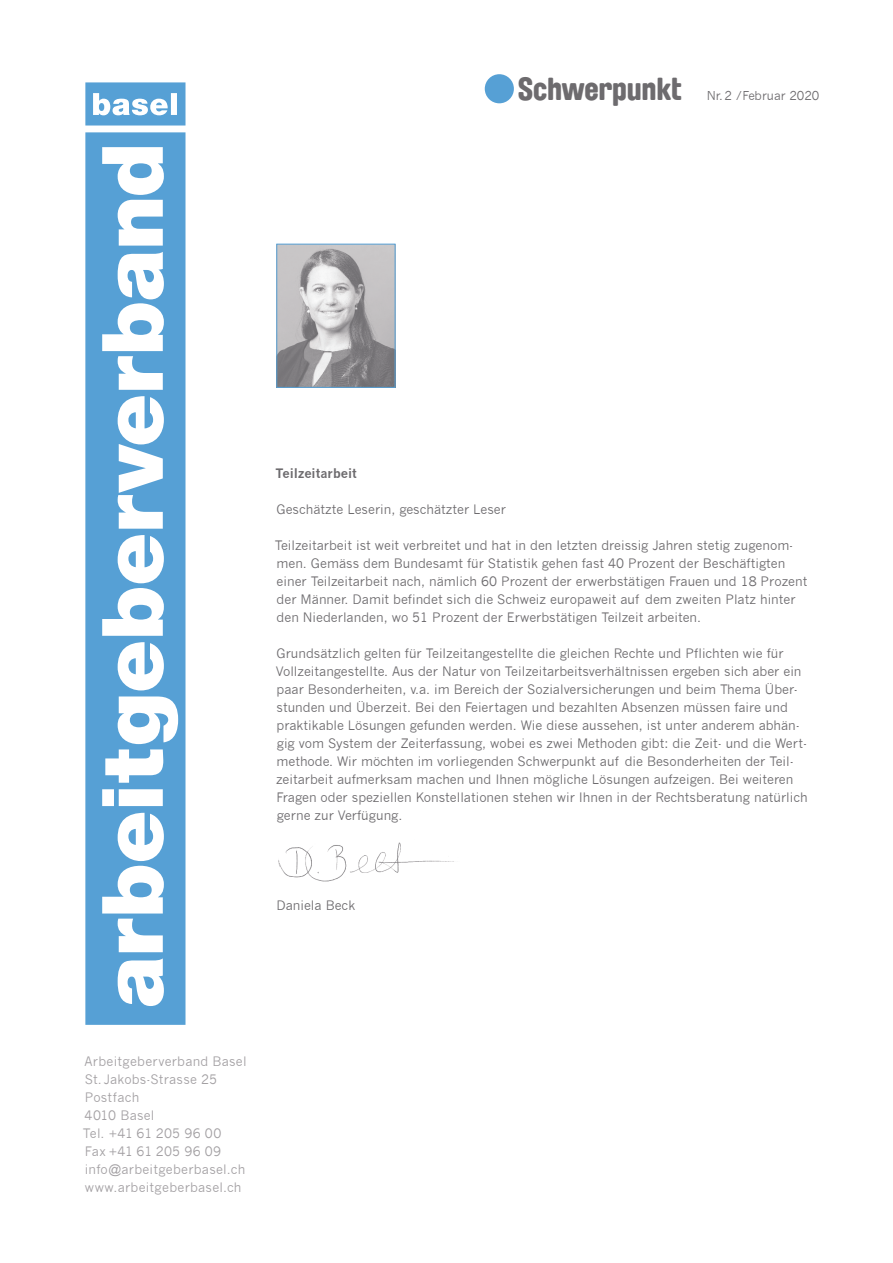
<style>
.page{position:relative;width:893px;height:1263px;background:#fff}
.page>*{position:absolute;margin:0;border:0;box-sizing:border-box;transform-origin:0 0}
.t1{font:31.5px "Brauer";letter-spacing:-.005em;color:#6d6b6e}
.t2{font:12.75px/18px "News Gothic";color:#6d6b6e}
.t3{font:12.75px/18px "News Gothic";letter-spacing:.02em;color:#a3a0a3}
.t4{font:700 12.75px "News Gothic";color:#6d6b6e}
.t5{font:12px "News Gothic";color:#6d6b6e}
</style>
<div class="page">
<img style="left:278px;top:842px;width:176px;height:40px">
<img style="left:278px;top:246px;width:115px;height:140px">
<div style="left:276px;top:244px;width:119px;height:144px;border:1px solid #56a0d5"></div>
<div style="left:485px;top:74px;width:29px;height:29px;background:#56a0d5;border-radius:50%"></div>
<svg style="left:85px;top:82px;width:100px;height:44px"></svg>
<svg style="left:85px;top:132px;width:100px;height:893px;fill:#56a0d5"></svg>
<svg style="left:130px;top:713px;width:19px;height:14px"></svg>
<svg style="left:128px;top:658px;width:8px;height:16px"></svg>
<svg style="left:143px;top:976px;width:11px;height:13px"></svg>
<div style="left:130px;top:163px;width:22px;height:15px;background:#56a0d5;border-radius:50%"></div>
<svg style="left:143px;top:270px;width:11px;height:12px"></svg>
<div style="left:130px;top:882px;width:22px;height:15px;background:#56a0d5;border-radius:50%"></div>
<h1 class="t1" style="left:518px;top:70px;width:166px">Schwerpunkt</h1>
<p class="t5" style="left:707px;top:88px;width:114px">Nr.2 /Februar 2020</p>
<p class="t4" style="left:275px;top:465px;width:83px">Teilzeitarbeit</p>
<p class="t2" style="left:277px;top:500px;width:231px">Geschätzte Leserin, geschätzter Leser</p>
<p class="t2" style="left:275px;top:536px;width:534px">Teilzeitarbeit ist weit verbreitet und hat in den letzten dreissig Jahren stetig zugenom&shy;men. Gemäss dem Bundesamt für Statistik gehen fast 40 Prozent der Beschäftigten einer Teilzeitarbeit nach, nämlich 60 Prozent der erwerbstätigen Frauen und 18 Prozent der Männer. Damit befindet sich die Schweiz europaweit auf dem zweiten Platz hinter den Niederlanden, wo 51 Prozent der Erwerbstätigen Teilzeit arbeiten.</p>
<p class="t2" style="left:276px;top:644px;width:533px">Grundsätzlich gelten für Teilzeitangestellte die gleichen Rechte und Pflichten wie für Vollzeitangestellte. Aus der Natur von Teilzeitarbeitsverhältnissen ergeben sich aber ein paar Besonderheiten, v.a. im Bereich der Sozialversicherungen und beim Thema Über&shy;stunden und Überzeit. Bei den Feiertagen und bezahlten Absenzen müssen faire und praktikable Lösungen gefunden werden. Wie diese aussehen, ist unter anderem abhän&shy;gig vom System der Zeiterfassung, wobei es zwei Methoden gibt: die Zeit- und die Wert&shy;methode. Wir möchten im vorliegenden Schwerpunkt auf die Besonderheiten der Teil&shy;zeitarbeit aufmerksam machen und Ihnen mögliche Lösungen aufzeigen. Bei weiteren Fragen oder speziellen Konstellationen stehen wir Ihnen in der Rechtsberatung natürlich gerne zur Verfügung.</p>
<p class="t2" style="left:276px;top:896px;width:80px">Daniela Beck</p>
<p class="t3" style="left:83px;top:1053px;width:165px">Arbeitgeberverband Basel<br>St. Jakobs-Strasse 25<br>Postfach<br>4010 Basel<br>Tel. +41 61 205 96 00<br>Fax +41 61 205 96 09 info@arbeitgeberbasel.ch www.arbeitgeberbasel.ch</p>
</div>
